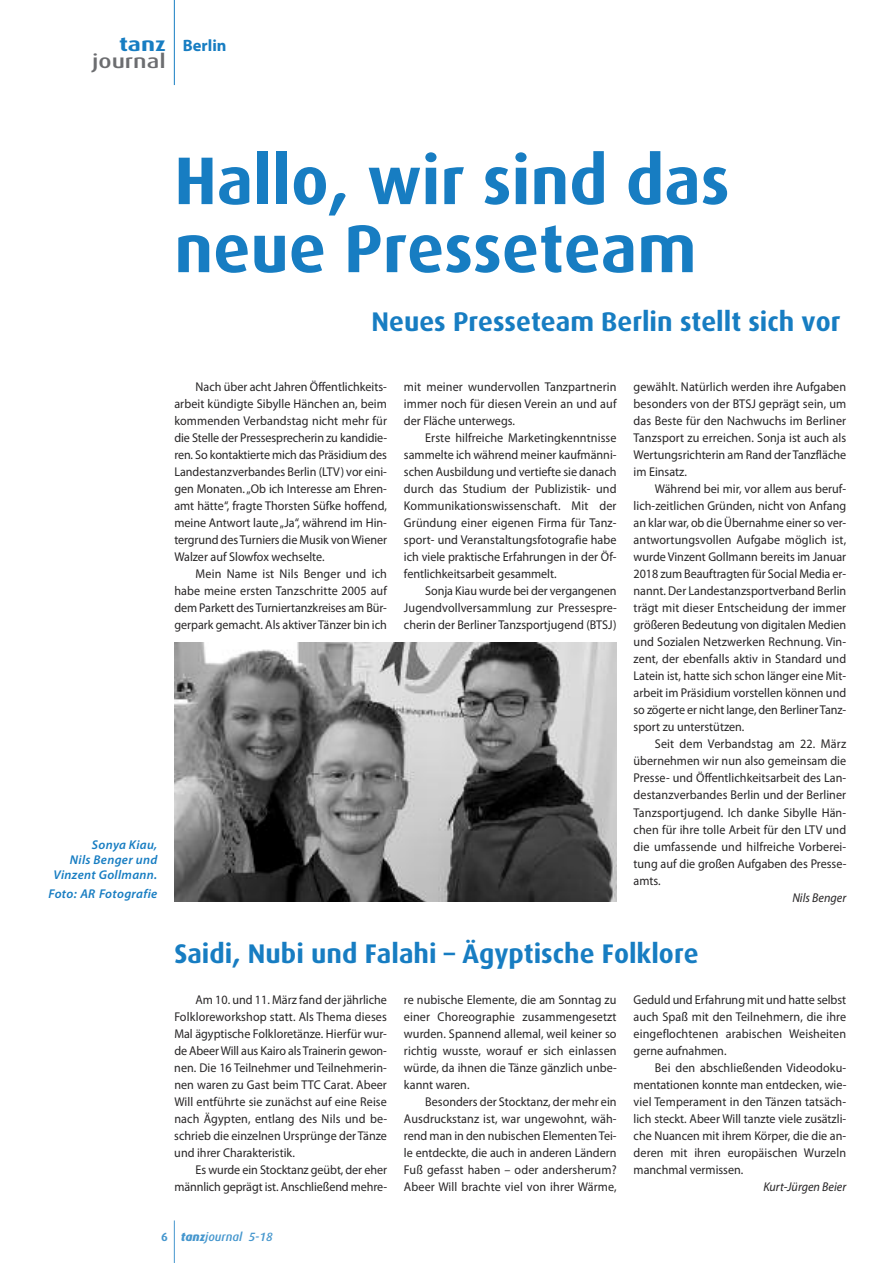
<style>
.page{position:relative;width:893px;height:1263px;background:#fff}
.page>*{position:absolute;margin:0;border:0;box-sizing:border-box;transform-origin:0 0}
.t1{font:700 67.5px/68.1px "Dax";color:#177dc2}
.t2{font:700 27px "Dax";color:#177dc2}
.t3{font:500 19.5px "Dax";color:#6c6d70;scale:1.25 1}
.t4{font:700 19.5px "Dax";color:#177dc2;scale:1.25 1}
.t5{font:700 16.5px "Myriad Pro";color:#177dc2}
.t6{font:12.75px/17px "Myriad Pro";color:#272526;text-align:justify;scale:.95 1}
.t7{font:italic 600 12.75px/14.9px "Myriad Pro";letter-spacing:.025em;color:#177dc2;text-align:right}
.t8{font:italic 12.75px "Myriad Pro";color:#272526;scale:.95 1}
.t9{font:italic 500 12px "Dax";color:#4697ce}
.s1{font-weight:700;font-style:normal}
.s2{font-weight:800}
</style>
<div class="page">
<hr style="left:174px;top:1220px;width:1px;height:43px;background:#4697ce">
<hr style="left:174px;top:0;width:1px;height:85px;background:#177dc2">
<img style="left:174px;top:643px;width:443px;height:258px">
<h3 class="t4" style="left:119px;top:33px;width:39px">tanz</h3>
<h3 class="t3" style="left:92px;top:50px;width:60px">journal</h3>
<p class="t5" style="left:183px;top:39px;width:45px">Berlin</p>
<h1 class="t1" style="left:174px;top:147px;width:557px">Hallo, wir sind das neue Presseteam</h1>
<h2 class="t2" style="left:371px;top:306px;width:470px">Neues Presseteam Berlin stellt sich vor</h2>
<p class="t7" style="left:54px;top:839px;width:105px">Sonya Kiau,<br>Nils Benger und<br>Vinzent Gollmann.</p>
<p class="t7" style="left:48px;top:888px;width:110px">Foto: AR Fotografie</p>
<p class="t6" style="left:174px;top:379px;width:226px;text-indent:21px">Nach über acht Jahren Öffentlichkeits&shy;arbeit kündigte Sibylle Hänchen an, beim kommenden Verbandstag nicht mehr für die Stelle der Pressesprecherin zu kandidie&shy;ren. So kontaktierte mich das Präsidium des Landestanzverbandes Berlin (LTV) vor eini&shy;gen Monaten.„Ob ich Interesse am Ehren&shy;amt hätte“, fragte Thorsten Süfke hoffend, meine Antwort laute„Ja“, während im Hin&shy;tergrund des Turniers die Musik vonWiener Walzer auf Slowfox wechselte.</p>
<p class="t6" style="left:174px;top:567px;width:225px;text-indent:21px">Mein Name ist Nils Benger und ich habe meine ersten Tanzschritte 2005 auf dem Parkett des Turniertanzkreises am Bür&shy;gerpark gemacht. Als aktiver Tänzer bin ich</p>
<p class="t6" style="left:404px;top:379px;width:225px">mit meiner wundervollen Tanzpartnerin immer noch für diesen Verein an und auf der Fläche unterwegs.</p>
<p class="t6" style="left:404px;top:430px;width:225px;text-indent:21px">Erste hilfreiche Marketingkenntnisse sammelte ich während meiner kaufmänni&shy;schen Ausbildung und vertiefte sie danach durch das Studium der Publizistik- und Kommunikationswissenschaft. Mit der Gründung einer eigenen Firma für Tanz&shy;sport- und Veranstaltungsfotografie habe ich viele praktische Erfahrungen in der Öf&shy;fentlichkeitsarbeit gesammelt.</p>
<p class="t6" style="left:404px;top:584px;width:226px;text-indent:21px">Sonja Kiau wurde bei der vergangenen Jugendvollversammlung zur Pressespre&shy;cherin der Berliner Tanzsportjugend (BTSJ)</p>
<p class="t6" style="left:634px;top:379px;width:225px">gewählt. Natürlich werden ihre Aufgaben besonders von der BTSJ geprägt sein, um das Beste für den Nachwuchs im Berliner Tanzsport zu erreichen. Sonja ist auch als Wertungsrichterin am Rand der Tanzfläche im Einsatz.</p>
<p class="t6" style="left:634px;top:482px;width:225px;text-indent:21px">Während bei mir, vor allem aus beruf&shy;lich-zeitlichen Gründen, nicht von Anfang an klar war, ob die Übernahme einer so ver&shy;antwortungsvollen Aufgabe möglich ist, wurde Vinzent Gollmann bereits im Januar 2018 zum Beauftragten für Social Media er&shy;nannt. Der Landestanzsportverband Berlin trägt mit dieser Entscheidung der immer größeren Bedeutung von digitalen Medien und Sozialen Netzwerken Rechnung. Vin&shy;zent, der ebenfalls aktiv in Standard und Latein ist, hatte sich schon länger eine Mit&shy;arbeit im Präsidium vorstellen können und so zögerte er nicht lange, den Berliner Tanz&shy;sport zu unterstützen.</p>
<p class="t6" style="left:634px;top:737px;width:226px;text-indent:21px">Seit dem Verbandstag am 22. März übernehmen wir nun also gemeinsam die Presse- und Öffentlichkeitsarbeit des Lan&shy;destanzverbandes Berlin und der Berliner Tanzsportjugend. Ich danke Sibylle Hän&shy;chen für ihre tolle Arbeit für den LTV und die umfassende und hilfreiche Vorberei&shy;tung auf die großen Aufgaben des Presse&shy;amts.</p>
<p class="t8" style="left:792px;top:892px;width:58px">Nils Benger</p>
<h2 class="t2" style="left:174px;top:939px;width:526px">Saidi, Nubi und Falahi – Ägyptische Folklore</h2>
<p class="t6" style="left:174px;top:992px;width:226px;text-indent:21px">Am 10. und 11. März fand der jährliche Folkloreworkshop statt. Als Thema dieses Mal ägyptische Folkloretänze. Hierfür wur&shy;de AbeerWill aus Kairo als Trainerin gewon&shy;nen. Die 16 Teilnehmer und Teilnehmerin&shy;nen waren zu Gast beim TTC Carat. Abeer Will entführte sie zunächst auf eine Reise nach Ägypten, entlang des Nils und be&shy;schrieb die einzelnen Ursprünge der Tänze und ihrer Charakteristik.</p>
<p class="t6" style="left:174px;top:1162px;width:226px;text-align:right">Es wurde ein Stocktanz geübt, der eher männlich geprägt ist. Anschließend mehre-</p>
<p class="t6" style="left:404px;top:992px;width:226px">re nubische Elemente, die am Sonntag zu einer Choreographie zusammengesetzt wurden. Spannend allemal, weil keiner so richtig wusste, worauf er sich einlassen würde, da ihnen die Tänze gänzlich unbe&shy;kannt waren.</p>
<p class="t6" style="left:404px;top:1094px;width:225px;text-indent:21px">Besonders der Stocktanz, der mehr ein Ausdruckstanz ist, war ungewohnt, wäh&shy;rend man in den nubischen ElementenTei&shy;le entdeckte, die auch in anderen Ländern Fuß gefasst haben – oder andersherum?<br>Abeer Will brachte viel von ihrer Wärme,</p>
<p class="t6" style="left:634px;top:992px;width:225px">Geduld und Erfahrung mit und hatte selbst auch Spaß mit den Teilnehmern, die ihre eingeflochtenen arabischen Weisheiten gerne aufnahmen.</p>
<p class="t6" style="left:634px;top:1060px;width:226px;text-indent:21px">Bei den abschließenden Videodoku&shy;mentationen konnte man entdecken, wie&shy;viel Temperament in den Tänzen tatsäch&shy;lich steckt. Abeer Will tanzte viele zusätzli&shy;che Nuancen mit ihrem Körper, die die an&shy;deren mit ihren europäischen Wurzeln manchmal vermissen.</p>
<p class="t8" style="left:763px;top:1182px;width:89px">Kurt-Jürgen Beier</p>
<p class="t9" style="left:161px;top:1230px;width:113px"><span class="s1">6</span> <span class="s2">tanz</span>journal 5-18</p>
</div>
